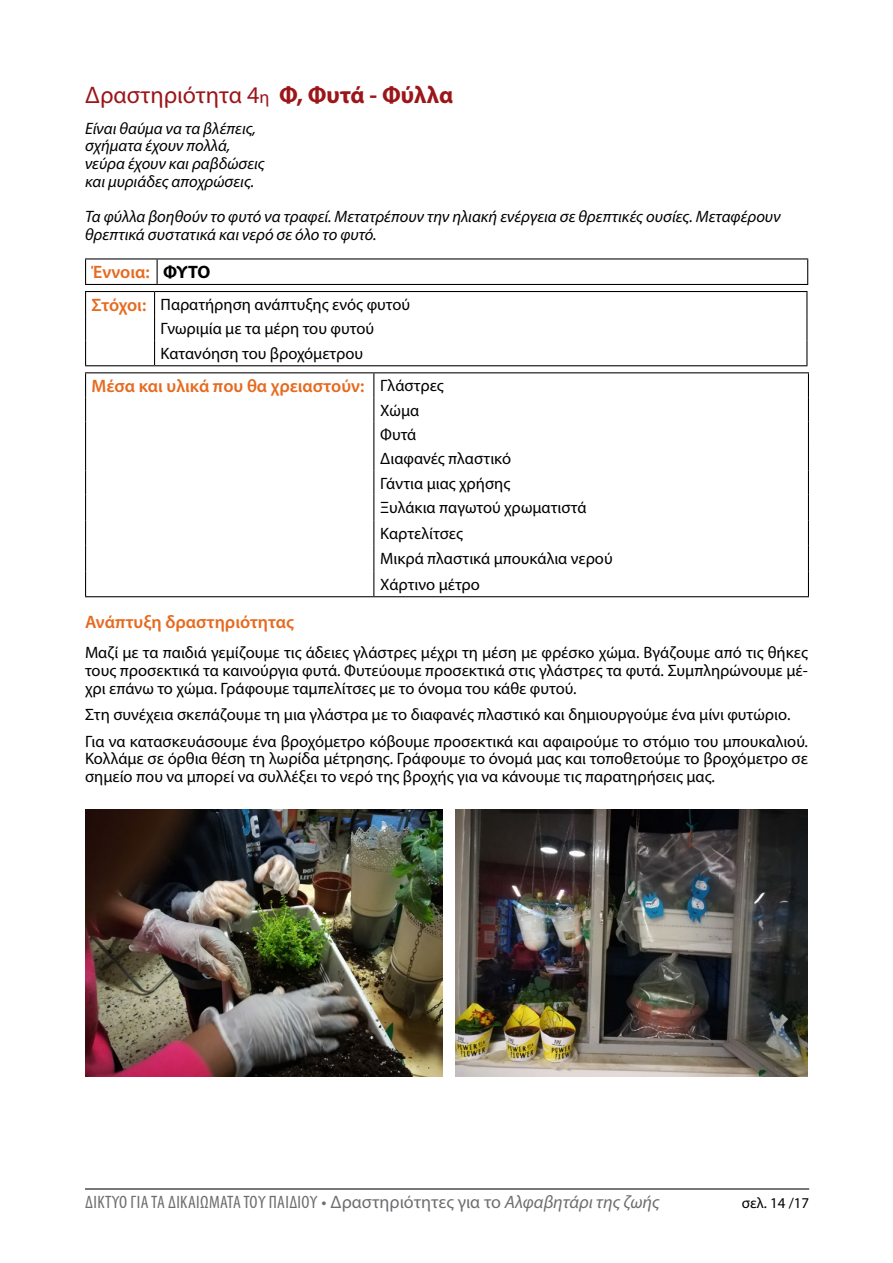
<style>
.page{position:relative;width:893px;height:1263px;background:#fff}
.page>*{position:absolute;margin:0;border:0;box-sizing:border-box;transform-origin:0 0}
.t1{font:24px "Myriad Pro";color:#9c1519}
.t2{font:600 18px "Myriad Pro";color:#e66a1f}
.t3{font:condensed 18px "Myriad Pro";letter-spacing:.02em;color:#6d6e71}
.t4{font:16.5px/24.9px "Myriad Pro";color:#000}
.t5{font:italic 16.5px/17.9px "Myriad Pro";color:#000}
.t6{font:15px "Myriad Pro";color:#000}
.s1{font-size:18px}
.s2{font-weight:700}
.s3{font-weight:700;color:#000}
.s4{font-weight:600;font-size:18px;color:#e66a1f}
.s5{font-weight:400;font-size:16.5px;color:#000}
.s6{font-stretch:normal}
.s7{font-style:italic;font-stretch:normal}
</style>
<div class="page">
<hr style="left:85px;top:1188px;width:724px;height:1px;background:#000">
<hr style="left:85px;top:258px;width:72px;height:1px;background:#000">
<svg style="left:85px;top:259px;width:1px;height:25px"></svg>
<hr style="left:157px;top:258px;width:651px;height:1px;background:#000">
<svg style="left:157px;top:259px;width:1px;height:25px"></svg>
<svg style="left:807px;top:259px;width:1px;height:25px"></svg>
<hr style="left:85px;top:284px;width:72px;height:1px;background:#000">
<hr style="left:157px;top:284px;width:651px;height:1px;background:#000">
<hr style="left:85px;top:291px;width:70px;height:1px;background:#000">
<svg style="left:85px;top:292px;width:1px;height:73px"></svg>
<hr style="left:85px;top:365px;width:70px;height:1px;background:#000">
<hr style="left:155px;top:291px;width:652px;height:1px;background:#000">
<svg style="left:154px;top:292px;width:1px;height:73px"></svg>
<svg style="left:806px;top:292px;width:1px;height:73px"></svg>
<hr style="left:155px;top:365px;width:652px;height:1px;background:#000">
<hr style="left:85px;top:372px;width:289px;height:1px;background:#000">
<svg style="left:85px;top:373px;width:1px;height:223px"></svg>
<hr style="left:374px;top:372px;width:435px;height:1px;background:#000">
<svg style="left:373px;top:373px;width:1px;height:223px"></svg>
<svg style="left:808px;top:373px;width:1px;height:223px"></svg>
<hr style="left:85px;top:596px;width:289px;height:1px;background:#000">
<hr style="left:374px;top:596px;width:435px;height:1px;background:#000">
<img style="left:85px;top:809px;width:357px;height:268px">
<img style="left:455px;top:809px;width:353px;height:268px">
<h1 class="t1" style="left:85px;top:80px;width:369px">Δραστηριότητα 4<span class="s1">η</span> <span class="s2">Φ, Φυτά - Φύλλα</span></h1>
<p class="t5" style="left:85px;top:119px;width:181px">Είναι θαύμα να τα βλέπεις, σχήματα έχουν πολλά, νεύρα έχουν και ραβδώσεις και μυριάδες αποχρώσεις.</p>
<p class="t5" style="left:85px;top:207px;width:697px">Τα φύλλα βοηθούν το φυτό να τραφεί. Μετατρέπουν την ηλιακή ενέργεια σε θρεπτικές ουσίες. Μεταφέρουν θρεπτικά συστατικά και νερό σε όλο το φυτό.</p>
<p class="t2" style="left:92px;top:261px;width:120px">Έννοια: <span class="s3">ΦΥΤΟ</span></p>
<p class="t4" style="left:161px;top:292px;width:251px;line-height:24.3px;text-indent:-69px"><span class="s4">Στόχοι:</span> Παρατήρηση ανάπτυξης ενός φυτού<br>Γνωριμία με τα μέρη του φυτού<br>Κατανόηση του βροχόμετρου</p>
<p class="t2" style="left:92px;top:375px;width:354px">Μέσα και υλικά που θα χρειαστούν: <span class="s5">γλάστρες</span></p>
<p class="t4" style="left:380px;top:397px;width:234px">χώμα<br>φυτά<br>διαφανές πλαστικό<br>γάντια μιας χρήσης<br>ξυλάκια παγωτού χρωματιστά καρτελίτσες<br>μ ικρά πλαστικά μπουκάλια νερού χάρτινο μέτρο</p>
<p class="t2" style="left:85px;top:610px;width:210px">Ανάπτυξη δραστηριότητας</p>
<p class="t4" style="left:85px;top:643px;width:724px;line-height:17.9px;text-align:justify">Μαζί με τα παιδιά γεμίζουμε τις άδειες γλάστρες μέχρι τη μέση με φρέσκο χώμα. Βγάζουμε από τις θήκες τους προσεκτικά τα καινούργια φυτά. Φυτεύουμε προσεκτικά στις γλάστρες τα φυτά. Συμπληρώνουμε μέ&shy;χρι επάνω το χώμα. Γράφουμε ταμπελίτσες με το όνομα του κάθε φυτού.</p>
<p class="t4" style="left:85px;top:701px;width:724px;line-height:26.2px">Στη συνέχεια σκεπάζουμε τη μια γλάστρα με το διαφανές πλαστικό και δημιουργούμε ένα μίνι φυτώριο.<br>Για να κατασκευάσουμε ένα βροχόμετρο κόβουμε προσεκτικά και αφαιρούμε το στόμιο του μπουκαλιού.</p>
<p class="t4" style="left:85px;top:750px;width:724px;line-height:17.9px">Κολλάμε σε όρθια θέση τη λωρίδα μέτρησης. Γράφουμε το όνομά μας και τοποθετούμε το βροχόμετρο σε σημείο που να μπορεί να συλλέξει το νερό της βροχής για να κάνουμε τις παρατηρήσεις μας.</p>
<p class="t3" style="left:85px;top:1191px;width:576px">Δίκτυο για τα Δικαιώματα του Παιδι ού <span class="s6">• Δραστηριότητες για το</span> <span class="s7">Αλφαβητάρι της ζωής</span></p>
<p class="t6" style="left:742px;top:1194px;width:69px">σελ. 14 /17</p>
</div>
